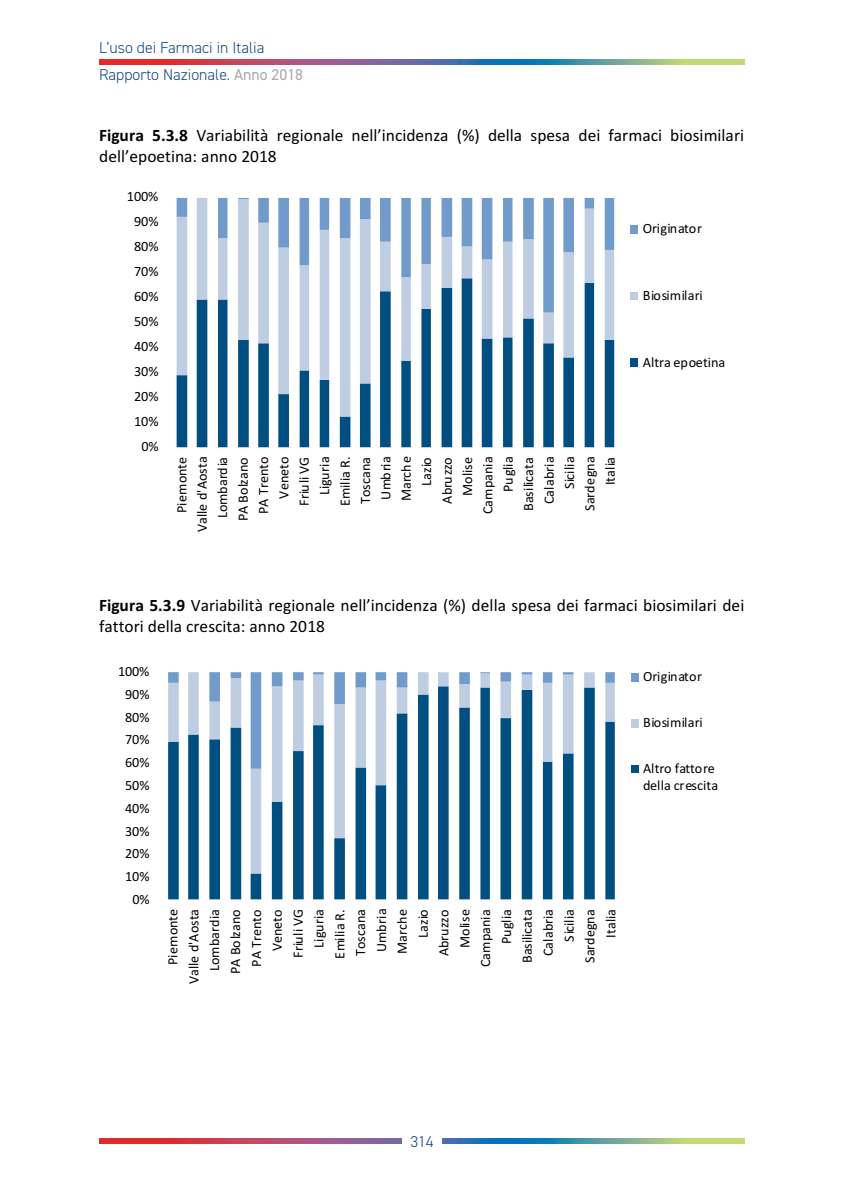
<style>
.page{position:relative;width:844px;height:1191px;background:#fff}
.page>*{position:absolute;margin:0;border:0;box-sizing:border-box;transform-origin:0 0}
.t1{font:17.5px/21.3px "Calibri";color:#000}
.t2{font:300 15.75px/27.3px "DIN2014";color:#114780}
.t3{font:14.17px/20.3px "Calibri";color:#000;text-align:right}
.t4{font:14.17px "Calibri";letter-spacing:.02em;color:#000}
.s1{font-weight:400;color:#a7a8aa}
.s2{font-weight:700}
</style>
<div class="page">
<svg style="left:176px;top:416px;width:438px;height:31px"></svg>
<svg style="left:176px;top:312px;width:438px;height:104px"></svg>
<svg style="left:176px;top:198px;width:438px;height:114px"></svg>
<div style="left:630px;top:225px;width:7px;height:8px;background:#719bca"></div>
<div style="left:630px;top:292px;width:7px;height:7px;background:#bfcde2"></div>
<div style="left:630px;top:359px;width:7px;height:8px;background:#014f80"></div>
<svg style="left:168px;top:873px;width:446px;height:26px"></svg>
<svg style="left:168px;top:768px;width:446px;height:105px"></svg>
<svg style="left:168px;top:672px;width:446px;height:96px"></svg>
<div style="left:631px;top:673px;width:7px;height:8px;background:#719bca"></div>
<div style="left:631px;top:719px;width:7px;height:8px;background:#bfcde2"></div>
<div style="left:631px;top:765px;width:7px;height:7px;background:#014f80"></div>
<svg style="left:99px;top:1138px;width:645px;height:5px"></svg>
<div style="left:402px;top:1131px;width:39px;height:20px;background:#fff"></div>
<svg style="left:99px;top:60px;width:645px;height:4px"></svg>
<p class="t2" style="left:99px;top:35px;width:205px">L’uso dei Farmaci in Italia<br>Rapporto Nazionale. <span class="s1">Anno 2018</span></p>
<p class="t1" style="left:99px;top:124px;width:646px"><span class="s2">Figura 5.3.8</span> Variabilità regionale nell’incidenza (%) della spesa dei farmaci biosimilari dell’epoetina: anno 2018</p>
<p class="t3" style="left:127px;top:186px;width:33px">100%</p>
<p class="t3" style="left:134px;top:211px;width:26px">90%</p>
<p class="t3" style="left:134px;top:236px;width:26px">80%</p>
<p class="t3" style="left:134px;top:261px;width:26px">70%</p>
<p class="t3" style="left:134px;top:286px;width:26px">60%</p>
<p class="t3" style="left:134px;top:311px;width:26px">50%</p>
<p class="t3" style="left:134px;top:336px;width:26px">40%</p>
<p class="t3" style="left:134px;top:361px;width:26px">30%</p>
<p class="t3" style="left:134px;top:386px;width:26px">20%</p>
<p class="t3" style="left:134px;top:411px;width:26px">10%</p>
<p class="t3" style="left:141px;top:436px;width:19px">0%</p>
<p class="t3" style="left:171px;top:532px;width:77px;rotate:-90deg">Piemonte<br>Valle d'Aosta<br>Lombardia<br>PA Bolzano<br>PA Trento<br>Veneto<br>Friuli VG<br>Liguria<br>Emilia R.<br>Toscana<br>Umbria<br>Marche<br>Lazio<br>Abruzzo<br>Molise<br>Campania<br>Puglia<br>Basilicata<br>Calabria<br>Sicilia<br>Sardegna<br>Italia</p>
<p class="t3" style="left:642px;top:218px;width:61px">Originator</p>
<p class="t4" style="left:642px;top:285px;width:61px">Biosimilari</p>
<p class="t3" style="left:642px;top:351px;width:84px">Altra epoetina</p>
<p class="t1" style="left:99px;top:594px;width:646px"><span class="s2">Figura 5.3.9</span> Variabilità regionale nell’incidenza (%) della spesa dei farmaci biosimilari dei fattori della crescita: anno 2018</p>
<p class="t3" style="left:118px;top:661px;width:33px">100%</p>
<p class="t3" style="left:125px;top:683px;width:26px">90%</p>
<p class="t3" style="left:125px;top:706px;width:26px">80%</p>
<p class="t3" style="left:125px;top:729px;width:26px">70%</p>
<p class="t3" style="left:125px;top:752px;width:26px">60%</p>
<p class="t3" style="left:125px;top:774px;width:26px">50%</p>
<p class="t3" style="left:125px;top:797px;width:26px">40%</p>
<p class="t3" style="left:125px;top:820px;width:26px">30%</p>
<p class="t3" style="left:125px;top:843px;width:26px">20%</p>
<p class="t3" style="left:125px;top:866px;width:26px">10%</p>
<p class="t3" style="left:132px;top:888px;width:19px">0%</p>
<p class="t3" style="left:162px;top:984px;width:77px;line-height:20.8px;rotate:-90deg">Piemonte<br>Valle d'Aosta<br>Lombardia<br>PA Bolzano<br>PA Trento<br>Veneto<br>Friuli VG<br>Liguria<br>Emilia R.<br>Toscana<br>Umbria<br>Marche<br>Lazio<br>Abruzzo<br>Molise<br>Campania<br>Puglia<br>Basilicata<br>Calabria<br>Sicilia<br>Sardegna<br>Italia</p>
<p class="t3" style="left:643px;top:666px;width:61px">Originator</p>
<p class="t4" style="left:643px;top:712px;width:61px">Biosimilari</p>
<p class="t3" style="left:643px;top:759px;width:77px;line-height:17.3px;text-align:left">Altro fattore della crescita</p>
<p class="t2" style="left:410px;top:1129px;width:25px">314</p>
</div>
